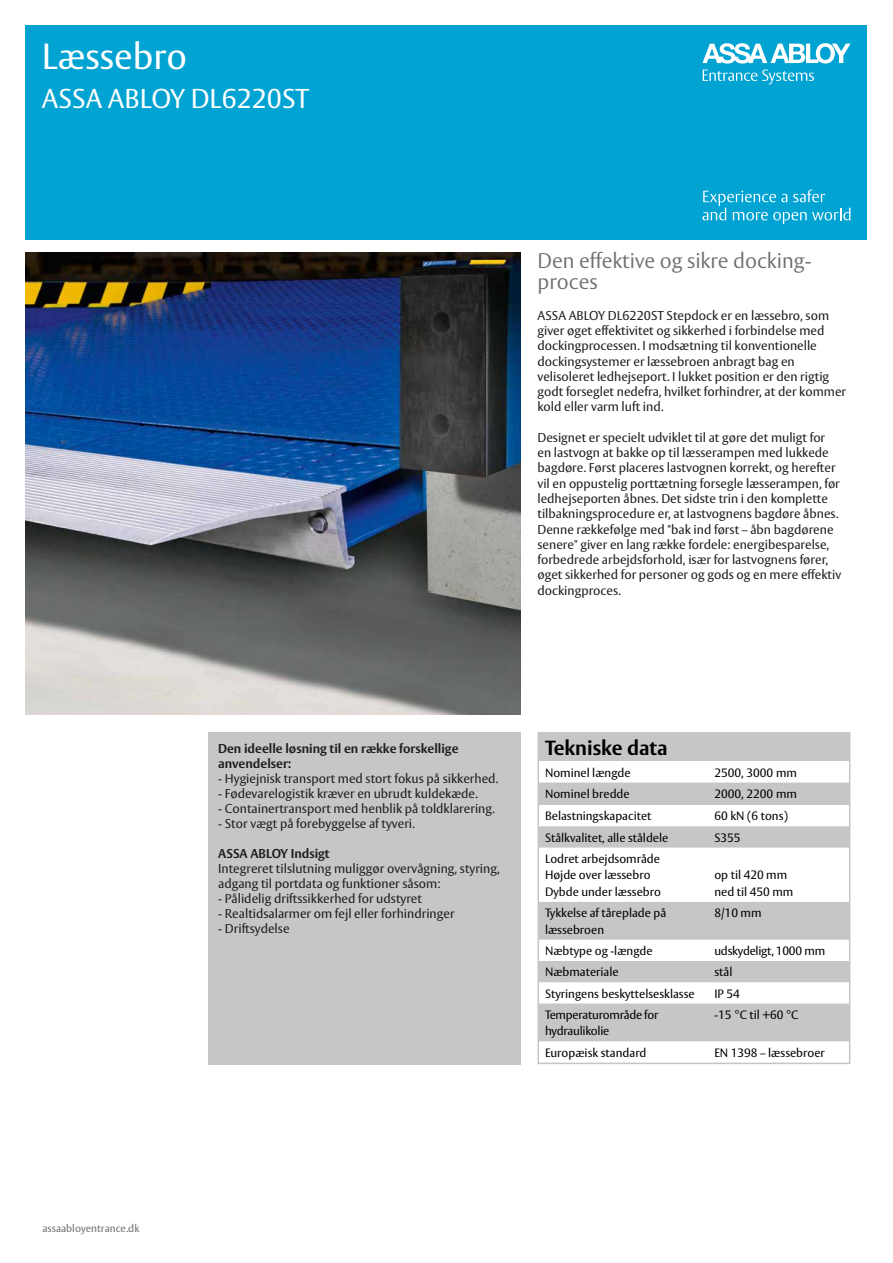
<style>
.page{position:relative;width:893px;height:1263px;background:#fff}
.page>*{position:absolute;margin:0;border:0;box-sizing:border-box;transform-origin:0 0}
.t1{font:36px "ASSA Vesta";color:#fff}
.t2{font:27px "ASSA Vesta";color:#fff}
.t3{font:300 21px/21px "ASSA Vesta";color:#6f6f6e}
.t4{font:700 20.25px "ASSA Vesta";color:#000}
.t5{font:12.75px/15.3px "ASSA Vesta";color:#211d1e}
.t6{font:700 12.75px/15px "ASSA Vesta";color:#211d1e}
.t7{font:12px/16.5px "ASSA Vesta";color:#000}
.t8{font:12px/16.5px "ASSA Vesta";letter-spacing:-.02em;color:#000}
.t9{font:10.5px "ASSA Vesta";color:#6f6f6e}
</style>
<div class="page">
<div style="left:25px;top:25px;width:842px;height:215px;background:#00a3d2"></div>
<svg style="left:702px;top:43px;width:148px;height:41px"></svg>
<svg style="left:702px;top:190px;width:148px;height:34px"></svg>
<img style="left:25px;top:252px;width:495px;height:462px">
<div style="left:207px;top:732px;width:313px;height:332px;background:#c5c6c6"></div>
<div style="left:539px;top:734px;width:310px;height:27px;background:#c5c6c6"></div>
<svg style="left:540px;top:782px;width:307px;height:259px;fill:#c5c6c6"></svg>
<div style="left:537px;top:732px;width:313px;height:332px;border:2px solid #c5c6c6"></div>
<h1 class="t1" style="left:42px;top:35px;width:147px">Læssebro</h1>
<h2 class="t2" style="left:42px;top:82px;width:269px">ASSA ABLOY DL6220ST</h2>
<h3 class="t3" style="left:537px;top:251px;width:276px">Den effektive og sikre docking&shy;proces</h3>
<p class="t5" style="left:537px;top:308px;width:310px">ASSA ABLOY DL6220ST Stepdock er en læssebro, som giver øget effektivitet og sikkerhed i forbindelse med dockingprocessen. I modsætning til konventionelle dockingsystemer er læssebroen anbragt bag en velisoleret ledhejseport. I lukket position er den rigtig godt forseglet nedefra, hvilket forhindrer, at der kommer kold eller varm luft ind.</p>
<p class="t5" style="left:537px;top:430px;width:305px">Designet er specielt udviklet til at gøre det muligt for en lastvogn at bakke op til læsserampen med lukkede bagdøre. Først placeres lastvognen korrekt, og herefter vil en oppustelig porttætning forsegle læsserampen, før ledhejseporten åbnes. Det sidste trin i den komplette tilbakningsprocedure er, at lastvognens bagdøre åbnes.<br>Denne rækkefølge med "bak ind først – åbn bagdørene senere" giver en lang række fordele: energibesparelse, forbedrede arbejdsforhold, især for lastvognens fører, øget sikkerhed for personer og gods og en mere effektiv dockingproces.</p>
<p class="t6" style="left:218px;top:741px;width:242px">Den ideelle løsning til en række forskellige anvendelser:</p>
<p class="t5" style="left:218px;top:771px;width:282px">- Hygiejnisk transport med stort fokus på sikkerhed.</p>
<p class="t5" style="left:218px;top:786px;width:261px">- Fødevarelogistik kræver en ubrudt kuldekæde.</p>
<p class="t5" style="left:218px;top:801px;width:278px">- Containertransport med henblik på toldklarering.</p>
<p class="t5" style="left:218px;top:816px;width:198px">- Stor vægt på forebyggelse af tyveri.</p>
<p class="t6" style="left:218px;top:846px;width:113px">ASSA ABLOY Indsigt</p>
<p class="t5" style="left:218px;top:861px;width:283px">Integreret tilslutning muliggør overvågning, styring, adgang til portdata og funktioner såsom:</p>
<p class="t5" style="left:218px;top:891px;width:205px">- Pålidelig driftssikkerhed for udstyret</p>
<p class="t5" style="left:218px;top:906px;width:238px">- Realtidsalarmer om fejl eller forhindringer</p>
<p class="t5" style="left:218px;top:921px;width:73px">- Driftsydelse</p>
<h3 class="t4" style="left:545px;top:736px;width:124px">Tekniske data</h3>
<p class="t7" style="left:545px;top:765px;width:87px">Nominel længde</p>
<p class="t7" style="left:714px;top:765px;width:84px">2500, 3000 mm</p>
<p class="t7" style="left:545px;top:786px;width:86px">Nominel bredde</p>
<p class="t7" style="left:714px;top:786px;width:84px">2000, 2200 mm</p>
<p class="t7" style="left:545px;top:808px;width:108px">Belastningskapacitet</p>
<p class="t7" style="left:714px;top:808px;width:75px">60 kN (6 tons)</p>
<p class="t7" style="left:545px;top:830px;width:125px">Stålkvalitet, alle ståldele</p>
<p class="t7" style="left:714px;top:830px;width:28px">S355</p>
<p class="t7" style="left:545px;top:851px;width:118px">Lodret arbejdsområde<br>Højde over læssebro<br>Dybde under læssebro</p>
<p class="t7" style="left:714px;top:867px;width:80px">op til 420 mm ned til 450 mm</p>
<p class="t7" style="left:545px;top:905px;width:123px">Tykkelse af tåreplade på læssebroen</p>
<p class="t7" style="left:714px;top:905px;width:49px">8/10 mm</p>
<p class="t7" style="left:545px;top:943px;width:109px">Næbtype og -længde</p>
<p class="t8" style="left:714px;top:943px;width:112px">udskydeligt, 1000 mm</p>
<p class="t7" style="left:545px;top:964px;width:75px">Næbmateriale</p>
<p class="t7" style="left:714px;top:964px;width:20px">stål</p>
<p class="t7" style="left:545px;top:986px;width:151px">Styringens beskyttelsesklasse</p>
<p class="t7" style="left:714px;top:986px;width:27px">IP 54</p>
<p class="t8" style="left:545px;top:1007px;width:115px">Temperaturområde for hydraulikolie</p>
<p class="t7" style="left:714px;top:1007px;width:85px">-15 °C til +60 °C</p>
<p class="t7" style="left:545px;top:1045px;width:103px">Europæisk standard</p>
<p class="t7" style="left:714px;top:1045px;width:112px">EN 1398 – læssebroer</p>
<p class="t9" style="left:43px;top:1222px;width:98px">assaabloyentrance.dk</p>
</div>
